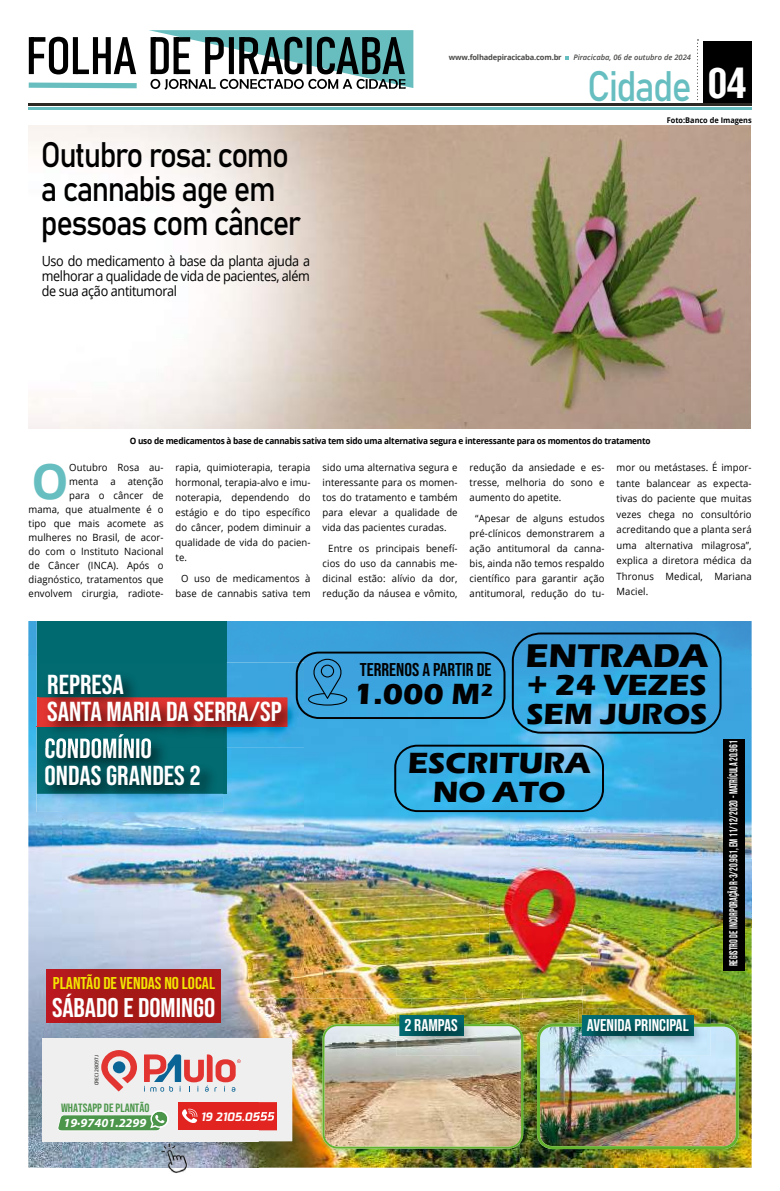
<style>
.page{position:relative;width:780px;height:1191px;background:#fff}
.page>*{position:absolute;margin:0;border:0;box-sizing:border-box;transform-origin:0 0}
.t1{font:700 49.2px "Open Sans";color:#67bec0;scale:.95 1}
.t2{font:42.1px "Bahnschrift";letter-spacing:-.045em;color:#67bec0;scale:.89 1}
.t3{font:35px/34px "Bahnschrift";letter-spacing:-.05em;color:#000;scale:.89 1}
.t4{font:700 33.8px "Eras ITC";color:#010102;scale:1.04 1}
.t5{font:700 30.1px/29.3px "Eras ITC";color:#010102;text-align:center;scale:1.04 1}
.t6{font:27.4px/27.4px "Bebas Neue";color:#fff;scale:1.04 1}
.t7{font:27px "Bebas Neue";color:#fff;scale:1.04 1}
.t8{font:18.5px "Bebas Neue";color:#010102;scale:1.04 1}
.t9{font:17.1px "Bebas Neue";color:#f3e500;scale:1.04 1}
.t10{font:17px "Bebas Neue";color:#fff;scale:1.04 1}
.t11{font:14px/15px "Open Sans";letter-spacing:-.025em;color:#000;text-align:justify;scale:.9 1}
.t12{font:italic 700 12.4px "Myriad Pro";color:#fff;scale:1.04 1}
.t13{font:12px "Bebas Neue";color:#4b964a;scale:1.04 1}
.t14{font:11.5px "Bebas Neue";color:#fff;scale:.81 1}
.t15{font:italic 700 11.5px "Exo";color:#fff;scale:1.04 1}
.t16{font:10px/15px "Open Sans";letter-spacing:.01em;color:#000;text-align:justify;scale:.95 1}
.t17{font:700 8.8px "Open Sans";letter-spacing:-.025em;color:#000;scale:.94 1}
.t18{font:700 7.8px "Open Sans";color:#000;scale:.94 1}
.t19{font:700 7.6px "Open Sans";letter-spacing:-.025em;color:#4a4948}
.t20{font:italic 600 7.6px "Open Sans";color:#4a4948}
.t21{font:500 4.9px "Exo";color:#1b1b19;scale:.96 1}
.s1{font-family:"Arena Condensed";font-weight:700;font-size:40.6px;color:#fff}
</style>
<div class="page">
<img style="left:29px;top:125px;width:721px;height:303px">
<div style="left:703px;top:41px;width:48px;height:65px;background:#000"></div>
<hr style="left:28px;top:107px;width:723px;height:2px;background:#67bec0">
<hr style="left:28px;top:103px;width:723px;height:3px;background:#2c2824">
<svg style="left:697px;top:39px;width:1px;height:62px"></svg>
<svg style="left:565px;top:57px;width:4px;height:3px"></svg>
<svg style="left:28px;top:30px;width:385px;height:60px"></svg>
<img style="left:28px;top:621px;width:723px;height:33px">
<img style="left:28px;top:654px;width:34px;height:513px">
<div style="left:227px;top:654px;width:524px;height:34px;background:#3da3de"></div>
<img style="left:304px;top:688px;width:206px;height:310px">
<img style="left:510px;top:688px;width:241px;height:171px">
<img style="left:200px;top:748px;width:104px;height:283px">
<img style="left:62px;top:812px;width:138px;height:226px">
<img style="left:590px;top:859px;width:161px;height:69px">
<svg style="left:510px;top:988px;width:10px;height:10px"></svg>
<img style="left:200px;top:1031px;width:59px;height:7px">
<img style="left:62px;top:1141px;width:197px;height:26px">
<div style="left:37px;top:621px;width:190px;height:172px;background:#006a71"></div>
<img style="left:36px;top:726px;width:187px;height:86px">
<img style="left:37px;top:727px;width:186px;height:66px">
<img style="left:46px;top:748px;width:105px;height:10px">
<img style="left:49px;top:662px;width:255px;height:86px">
<img style="left:39px;top:697px;width:248px;height:30px">
<img style="left:39px;top:726px;width:184px;height:22px">
<img style="left:46px;top:734px;width:105px;height:14px">
<img style="left:489px;top:857px;width:101px;height:98px">
<img style="left:489px;top:955px;width:31px;height:33px">
<div style="left:43px;top:1038px;width:249px;height:103px;background:#efefef"></div>
<svg style="left:101px;top:1050px;width:36px;height:41px"></svg>
<svg style="left:144px;top:1054px;width:97px;height:37px"></svg>
<svg style="left:58px;top:1110px;width:111px;height:21px"></svg>
<div style="left:179px;top:1102px;width:98px;height:28px;background:#e12420"></div>
<svg style="left:182px;top:1108px;width:16px;height:15px"></svg>
<img style="left:259px;top:998px;width:323px;height:169px">
<img style="left:259px;top:1038px;width:33px;height:103px">
<img style="left:259px;top:1102px;width:18px;height:28px">
<img style="left:259px;top:1112px;width:15px;height:8px">
<svg style="left:322px;top:1024px;width:201px;height:124px;background:#c6b79a"></svg>
<img style="left:586px;top:928px;width:165px;height:102px">
<img style="left:520px;top:988px;width:66px;height:20px">
<img style="left:719px;top:1030px;width:32px;height:137px">
<img style="left:582px;top:1149px;width:137px;height:18px">
<img style="left:520px;top:928px;width:70px;height:60px">
<img style="left:520px;top:1029px;width:3px;height:114px">
<img style="left:537px;top:1023px;width:201px;height:126px">
<img style="left:578px;top:1008px;width:132px;height:47px">
<img style="left:582px;top:1015px;width:111px;height:21px">
<img style="left:396px;top:1008px;width:84px;height:47px">
<img style="left:399px;top:1015px;width:65px;height:21px">
<div style="left:46px;top:969px;width:174px;height:53px;background:linear-gradient(to right,#b0191b,#a41914)"></div>
<svg style="left:296px;top:651px;width:209px;height:68px;background:#3697cc"></svg>
<svg style="left:394px;top:744px;width:210px;height:68px;background:#3aa8d9"></svg>
<svg style="left:512px;top:632px;width:209px;height:101px;background:#3ca0d6"></svg>
<div style="left:723px;top:739px;width:21px;height:232px;background:#010102"></div>
<img style="left:160px;top:1141px;width:28px;height:32px">
<p class="t19" style="left:449px;top:52px;width:114px">www.folhadepiracicaba.com.br</p>
<p class="t20" style="left:573px;top:52px;width:119px">Piracicaba, 06 de outubro de 2024</p>
<h2 class="t2" style="left:587px;top:55px;width:181px">Cidade <span class="s1">04</span></h2>
<h3 class="t3" style="left:41px;top:136px;width:294px">Outubro rosa: como a cannabis age em pessoas com câncer</h3>
<h3 class="t11" style="left:42px;top:253px;width:299px">Uso do medicamento à base da planta ajuda a melhorar a qualidade de vida de pacientes, além de sua ação antitumoral</h3>
<p class="t18" style="left:666px;top:115px;width:92px">Foto:Banco de Imagens</p>
<p class="t17" style="left:130px;top:434px;width:555px">O uso de medicamentos à base de cannabis sativa tem sido uma alternativa segura e interessante para os momentos do tratamento</p>
<h1 class="t1" style="left:32px;top:447px;width:41px">O</h1>
<p class="t16" style="left:29px;top:460px;width:144px;line-height:14px;text-align:right">Outubro Rosa au-<br>menta a atenção<br>para o câncer de<br>mama, que atualmente é o tipo que mais acomete as mulheres no Brasil, de acor&shy;do com o Instituto Nacional de Câncer (INCA). Após o diagnóstico, tratamentos que envolvem cirurgia, radiote-</p>
<p class="t16" style="left:176px;top:460px;width:144px">rapia, quimioterapia, terapia hormonal, terapia-alvo e imu&shy;noterapia, dependendo do estágio e do tipo específico do câncer, podem diminuir a qualidade de vida do pacien&shy;te.</p>
<p class="t16" style="left:176px;top:570px;width:144px;text-align:center">O uso de medicamentos à base de cannabis sativa tem</p>
<p class="t16" style="left:322px;top:460px;width:144px">sido uma alternativa segura e interessante para os momen&shy;tos do tratamento e também para elevar a qualidade de vida das pacientes curadas.</p>
<p class="t16" style="left:322px;top:540px;width:144px;text-align:center">Entre os principais benefí&shy;cios do uso da cannabis me&shy;dicinal estão: alívio da dor, redução da náusea e vômito,</p>
<p class="t16" style="left:469px;top:460px;width:144px">redução da ansiedade e es&shy;tresse, melhoria do sono e aumento do apetite.</p>
<p class="t16" style="left:469px;top:510px;width:144px;text-align:center">“Apesar de alguns estudos pré-clínicos demonstrarem a ação antitumoral da canna&shy;bis, ainda não temos respaldo científico para garantir ação antitumoral, redução do tu-</p>
<p class="t16" style="left:616px;top:459px;width:144px;line-height:15.5px">mor ou metástases. É impor&shy;tante balancear as expecta&shy;tivas do paciente que muitas vezes chega no consultório acreditando que a planta será uma alternativa milagrosa”, explica a diretora médica da Thronus Medical, Mariana Maciel.</p>
<h3 class="t6" style="left:47px;top:670px;width:227px">REPRESA<br>SANTA MARIA DA SERRA/SP</h3>
<h3 class="t6" style="left:45px;top:734px;width:152px">CONDOMÍNIO<br>ONDAS GRANDES 2</h3>
<h3 class="t9" style="left:53px;top:973px;width:157px">PLANTÃO DE VENDAS NO LOCAL</h3>
<h3 class="t7" style="left:52px;top:992px;width:158px">SÁBADO E DOMINGO</h3>
<p class="t21" style="left:93px;top:1085px;width:33px;rotate:-90deg">CRECI 28097J</p>
<p class="t12" style="left:63px;top:1115px;width:81px">19·97401.2299</p>
<p class="t13" style="left:61px;top:1101px;width:87px">WHATSAPP DE PLANTÃO</p>
<p class="t15" style="left:201px;top:1107px;width:72px">19 2105.0555</p>
<h3 class="t8" style="left:360px;top:659px;width:128px">TERRENOS A PARTIR DE</h3>
<h3 class="t5" style="left:353px;top:679px;width:136px">1.000 M²</h3>
<h3 class="t4" style="left:525px;top:636px;width:177px">ENTRADA</h3>
<h3 class="t5" style="left:526px;top:671px;width:176px;line-height:28.7px;text-align:left">+ 24 VEZES<br>SEM JUROS</h3>
<h3 class="t5" style="left:407px;top:748px;width:177px">ESCRITURA<br>NO ATO</h3>
<p class="t14" style="left:727px;top:966px;width:280px;rotate:-90deg">REGISTRO DE INCORPORAÇÃO R-3/20.961, EM 11/12/2020 - MATRÍCULA 20.961</p>
<h3 class="t10" style="left:404px;top:1015px;width:53px">2 RAMPAS</h3>
<h3 class="t10" style="left:586px;top:1015px;width:100px">AVENIDA PRINCIPAL</h3>
</div>
